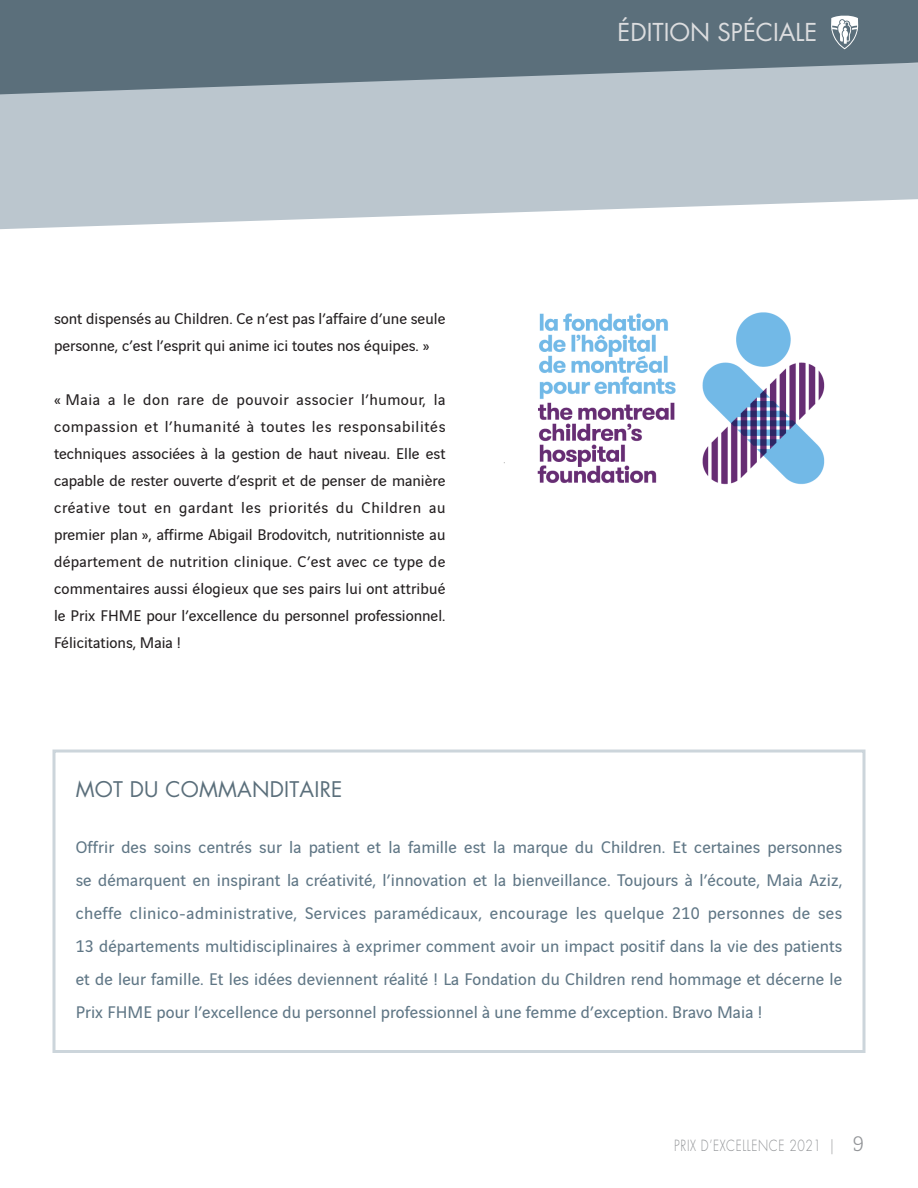
<style>
.page{position:relative;width:918px;height:1188px;background:#fff}
.page>*{position:absolute;margin:0;border:0;box-sizing:border-box;transform-origin:0 0}
.t1{font:24px "Futura Std";color:#dcdddf}
.t2{font:21px "Futura";letter-spacing:.01em;color:#5b6f7b}
.t3{font:18px/33px "Vinci Sans";letter-spacing:.005em;color:#5f7685;text-align:justify}
.t4{font:16.5px/27px "Vinci Sans";color:#231f20}
.t5{font:300 15px "Futura Std";letter-spacing:.05em;color:#939598;scale:.8 1}
.s1{font-family:"Vinci Serif";font-size:22.5px}
</style>
<div class="page">
<svg style="left:0;top:94px;width:918px;height:135px;background:#c2ccd3"></svg>
<svg style="left:0;top:0;width:918px;height:94px;background:#6a7d88"></svg>
<div style="left:52px;top:750px;width:814px;height:303px;border:3px solid #ccd5db"></div>
<svg style="left:831px;top:16px;width:27px;height:33px"></svg>
<img style="left:503px;top:312px;width:322px;height:173px">
<p class="t4" style="left:54px;top:304px;width:393px">sont dispensés au Children. Ce n’est pas l’affaire d’une seule personne, c’est l’esprit qui anime ici toutes nos équipes. »</p>
<p class="t4" style="left:54px;top:385px;width:393px;text-align:justify">« Maia a le don rare de pouvoir associer l’humour, la compassion et l’humanité à toutes les responsabilités techniques associées à la gestion de haut niveau. Elle est capable de rester ouverte d’esprit et de penser de manière créative tout en gardant les priorités du Children au premier plan », affirme Abigail Brodovitch, nutritionniste au département de nutrition clinique. C’est avec ce type de commentaires aussi élogieux que ses pairs lui ont attribué le Prix FHME pour l’excellence du personnel professionnel.<br>Félicitations, Maia !</p>
<p class="t2" style="left:76px;top:775px;width:268px">MOT DU COMMANDITAIRE</p>
<h1 class="t1" style="left:618px;top:17px;width:201px">ÉDITION SPÉCIALE</h1>
<p class="t3" style="left:76px;top:829px;width:768px">Offrir des soins centrés sur la patient et la famille est la marque du Children. Et certaines personnes se démarquent en inspirant la créativité, l’innovation et la bienveillance. Toujours à l’écoute, Maia Aziz, cheffe clinico-administrative, Services paramédicaux, encourage les quelque 210 personnes de ses 13 départements multidisciplinaires à exprimer comment avoir un impact positif dans la vie des patients et de leur famille. Et les idées deviennent réalité ! La Fondation du Children rend hommage et décerne le Prix FHME pour l’excellence du personnel professionnel à une femme d’exception. Bravo Maia !</p>
<p class="t5" style="left:674px;top:1137px;width:239px">PRIX D’EXCELLENCE 2021 | <span class="s1">9</span></p>
</div>
